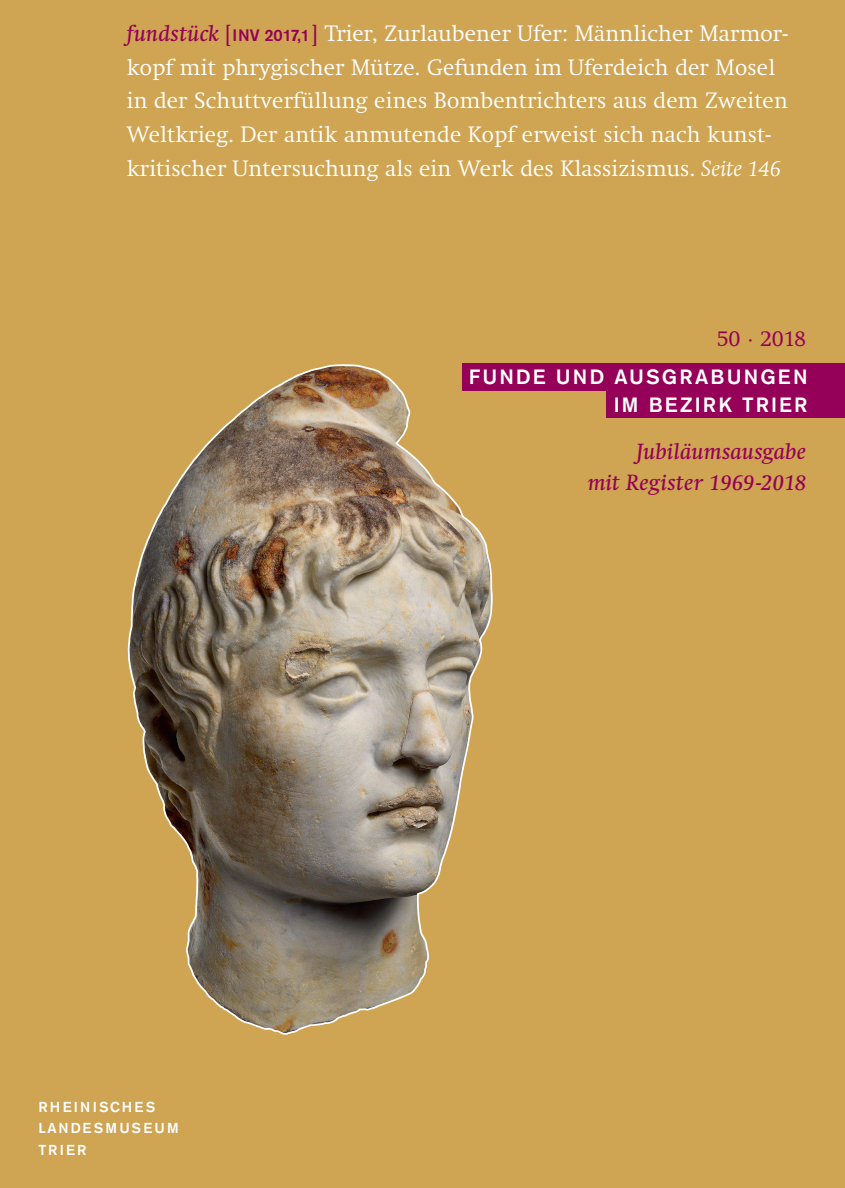
<style>
.page{position:relative;width:845px;height:1188px;background:#fff}
.page>*{position:absolute;margin:0;border:0;box-sizing:border-box;transform-origin:0 0}
.t1{font:300 22.05px/33.6px "Swift";letter-spacing:.01em;color:#fff}
.t2{font:italic 21.88px/30.6px "Swift";letter-spacing:.015em;color:#950058;text-align:right}
.t3{font:300 21.88px "Swift";letter-spacing:-.02em;color:#950058}
.t4{font:500 20.47px/27.7px "Akzidenz Grotesk Std";letter-spacing:.105em;color:#fff;text-align:right}
.t5{font:500 14.35px/21.5px "Akzidenz Grotesk Std";letter-spacing:.155em;color:#fff}
.s1{font-weight:400;font-style:italic;color:#950058}
.s2{font-weight:400;color:#950058}
.s3{font-family:"Akzidenz Grotesk Std";font-weight:500;font-size:16.45px;color:#950058}
.s4{font-style:italic}
</style>
<div class="page">
<div style="left:0;top:0;width:845px;height:1187px;background:#cfa452"></div>
<div style="left:606px;top:388px;width:239px;height:30px;background:#950058"></div>
<div style="left:462px;top:363px;width:383px;height:27px;background:#950058"></div>
<img style="left:127px;top:364px;width:367px;height:671px">
<p class="t1" style="left:127px;top:17px;width:663px"><span class="s1">fundstück</span> <span class="s2">[</span><span class="s3">IN V 2017,1</span><span class="s2">]</span> Trier, Zurlaubener Ufer: Männlicher Marmor&shy;kopf mit phrygischer Mütze. Gefunden im Uferdeich der Mosel in der Schuttverfüllung eines Bombentrichters aus dem Zweiten Weltkrieg. Der antik anmutende Kopf erweist sich nach kunst&shy;kritischer Untersuchung als ein Werk des Klassizismus. <span class="s4">Seite 146</span></p>
<p class="t3" style="left:717px;top:326px;width:91px">50 · 2018</p>
<p class="t4" style="left:469px;top:363px;width:340px">FUNDE UND AUSGRABUNGEN<br>IM BEZIRK TRIER</p>
<p class="t5" style="left:38px;top:1095px;width:142px">RHEINISCHES<br>LANDESMUSEUM<br>TRIER</p>
<p class="t2" style="left:588px;top:436px;width:220px">Jubiläumsausgabe<br>mit Register 1969-2018</p>
</div>
